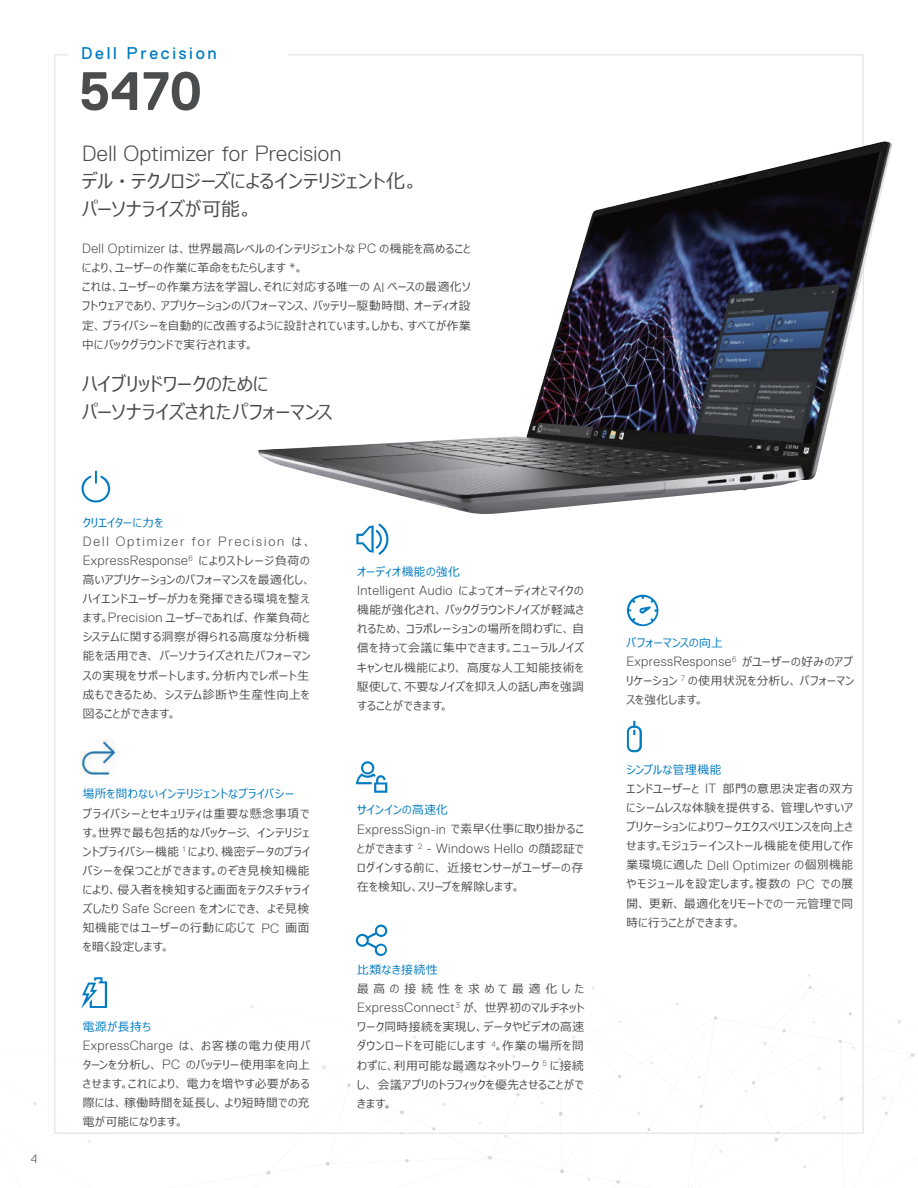
<style>
.page{position:relative;width:918px;height:1188px;background:#fff}
.page>*{position:absolute;margin:0;border:0;box-sizing:border-box;transform-origin:0 0}
.t1{font:700 54px "Dell Replica";color:#4b4c4d}
.t2{font:300 22.05px "Dell Replica";letter-spacing:.02em;color:#4b4c4d}
.t3{font:19.2px/27.6px "Meiryo UI";letter-spacing:.015em;color:#4b4c4d}
.t4{font:16.95px "Dell Replica";letter-spacing:.16em;color:#007bc2}
.t5{font:300 13.5px/19.2px "Dell Replica";letter-spacing:.035em;color:#4b4c4d}
.t6{font:300 13.5px/19.2px "Dell Replica";letter-spacing:.12em;color:#4b4c4d}
.t7{font:300 12px "Dell Replica";color:#4b4c4d}
.t8{font:11.7px/19.2px "Meiryo UI";letter-spacing:.04em;color:#4b4c4d}
.t9{font:11.7px "Meiryo UI";letter-spacing:.03em;color:#007bc2}
.t10{font:11.7px "Meiryo UI";letter-spacing:.415em;color:#4b4c4d}
.t11{font:11.7px "Meiryo UI";letter-spacing:.05em;color:#007bc2}
.s1{font-family:"Dell Replica";font-weight:300;font-size:13.5px}
.s2{font-family:"Meiryo UI";font-weight:400;font-size:11.7px}
.s3{color:#007bc2}
</style>
<div class="page">
<svg style="left:33px;top:959px;width:882px;height:222px"></svg>
<svg style="left:839px;top:1097px;width:5px;height:4px"></svg>
<svg style="left:911px;top:1053px;width:3px;height:4px"></svg>
<svg style="left:714px;top:1016px;width:3px;height:4px"></svg>
<svg style="left:808px;top:986px;width:4px;height:3px"></svg>
<svg style="left:616px;top:1180px;width:4px;height:4px"></svg>
<svg style="left:559px;top:1112px;width:4px;height:4px"></svg>
<svg style="left:400px;top:1110px;width:4px;height:4px"></svg>
<svg style="left:266px;top:1171px;width:5px;height:4px"></svg>
<svg style="left:560px;top:1169px;width:4px;height:4px"></svg>
<svg style="left:774px;top:1131px;width:6px;height:10px"></svg>
<svg style="left:326px;top:1162px;width:4px;height:4px"></svg>
<svg style="left:347px;top:1083px;width:4px;height:4px"></svg>
<svg style="left:459px;top:1069px;width:4px;height:4px"></svg>
<svg style="left:488px;top:1156px;width:4px;height:4px"></svg>
<svg style="left:405px;top:1159px;width:4px;height:3px"></svg>
<svg style="left:699px;top:1105px;width:4px;height:3px"></svg>
<svg style="left:647px;top:1128px;width:4px;height:3px"></svg>
<svg style="left:516px;top:1093px;width:4px;height:3px"></svg>
<img style="left:258px;top:141px;width:634px;height:373px">
<svg style="left:356px;top:523px;width:33px;height:32px"></svg>
<svg style="left:356px;top:925px;width:31px;height:31px"></svg>
<svg style="left:627px;top:595px;width:31px;height:31px"></svg>
<svg style="left:81px;top:977px;width:26px;height:32px"></svg>
<svg style="left:356px;top:761px;width:31px;height:32px"></svg>
<svg style="left:627px;top:721px;width:15px;height:31px"></svg>
<svg style="left:82px;top:471px;width:28px;height:32px"></svg>
<img style="left:80px;top:739px;width:37px;height:36px">
<p class="t7" style="left:31px;top:1152px;width:8px">4</p>
<h3 class="t4" style="left:81px;top:44px;width:137px">Dell Precision</h3>
<h1 class="t1" style="left:78px;top:61px;width:125px">5470</h1>
<h2 class="t2" style="left:82px;top:141px;width:261px">Dell Optimizer for Precision</h2>
<h3 class="t3" style="left:82px;top:169px;width:338px">デル・テクノロジーズによるインテリジェント化。パーソナライズが可能。</h3>
<p class="t8" style="left:82px;top:240px;width:390px"><span class="s1">Dell Optimizer</span> は、世界最高レベルのインテリジェントな <span class="s1">PC</span> の機能を高めることにより、ユーザーの作業に革命をもたらします <span class="s1">*</span>。<br>これは、ユーザーの作業方法を学習し、それに対応する唯一の <span class="s1">AI</span> ベースの最適化ソフトウェアであり、アプリケーションのパフォーマンス、バッテリー駆動時間、オーディオ設定、プライバシーを自動的に改善するように設計されています。しかも、すべてが作業中にバックグラウンドで実行されます。</p>
<h3 class="t3" style="left:82px;top:371px;width:252px">ハイブリッドワークのために<br>パーソナライズされたパフォーマンス</h3>
<p class="t9" style="left:83px;top:514px;width:82px">クリエイターに力を</p>
<p class="t6" style="left:83px;top:532px;width:230px">Dell Optimizer for Precision <span class="s2">は、<br></span>ExpressResponse<sup>6</sup> <span class="s2">によりストレージ負荷の</span></p>
<p class="t8" style="left:83px;top:571px;width:230px">高いアプリケーションのパフォーマンスを最適化し、ハイエンドユーザーが力を発揮できる環境を整えます。<span class="s1">Precision</span> ユーザーであれば、作業負荷とシステムに関する洞察が得られる高度な分析機能を活用でき、パーソナライズされたパフォーマンスの実現をサポートします。分析内でレポート生成もできるため、システム診断や生産性向上を図ることができます。</p>
<p class="t9" style="left:83px;top:786px;width:213px">場所を問わないインテリジェントなプライバシー</p>
<p class="t8" style="left:83px;top:804px;width:229px;text-align:justify">プライバシーとセキュリティは重要な懸念事項です。世界で最も包括的なパッケージ、インテリジェントプライバシー機能 <sup>1</sup> により、機密データのプライバシーを保つことができます。のぞき見検知機能により、侵入者を検知すると画面をテクスチャライズしたり <span class="s1">Safe Screen</span> をオンにでき、よそ見検知機能ではユーザーの行動に応じて <span class="s1">PC</span> 画面を暗く設定します。</p>
<p class="t9" style="left:83px;top:1018px;width:70px">電源が長持ち</p>
<p class="t5" style="left:83px;top:1036px;width:229px">ExpressCharge <span class="s2">は、お客様の電力使用パ</span></p>
<p class="t8" style="left:83px;top:1056px;width:229px;text-align:justify">ターンを分析し、 <span class="s1">PC</span> のバッテリー使用率を向上させます。これにより、電力を増やす必要がある際には、稼働時間を延長し、より短時間での充電が可能になります。</p>
<p class="t9" style="left:357px;top:564px;width:104px">オーディオ機能の強化</p>
<p class="t5" style="left:357px;top:581px;width:228px">Intelligent Audio <span class="s2">によってオーディオとマイクの</span></p>
<p class="t8" style="left:357px;top:601px;width:229px;text-align:justify">機能が強化され、バックグラウンドノイズが軽減されるため、コラボレーションの場所を問わずに、自信を持って会議に集中できます。ニューラルノイズキャンセル機能により、高度な人工知能技術を駆使して、不要なノイズを抑え人の話し声を強調することができます。</p>
<p class="t9" style="left:357px;top:802px;width:92px">サインインの高速化</p>
<p class="t5" style="left:357px;top:820px;width:229px">ExpressSign-in <span class="s2">で素早く仕事に取り掛かることができます</span> <sup>2</sup> - Windows Hello <span class="s2">の顔認証で</span></p>
<p class="t8" style="left:357px;top:859px;width:228px">ログインする前に、近接センサーがユーザーの存在を検知し、スリープを解除します。</p>
<p class="t11" style="left:357px;top:962px;width:82px">比類なき接続性</p>
<p class="t10" style="left:357px;top:981px;width:228px">最高の接続性を求めて最適化した</p>
<p class="t5" style="left:357px;top:998px;width:229px">ExpressConnect<sup>3</sup> <span class="s2">が、世界初のマルチネット</span></p>
<p class="t8" style="left:357px;top:1018px;width:228px;text-align:justify">ワーク同時接続を実現し、データやビデオの高速ダウンロードを可能にします <sup>4</sup>。作業の場所を問わずに、利用可能な最適なネットワーク <sup>5</sup> に接続し、会議アプリのトラフィックを優先させることができます。</p>
<p class="t9" style="left:626px;top:634px;width:98px">パフォーマンスの向上</p>
<p class="t5" style="left:626px;top:652px;width:228px">ExpressResponse<sup>6</sup> <span class="s2">がユーザーの好みのアプ</span></p>
<p class="t8" style="left:626px;top:672px;width:229px">リケーション <sup>7</sup> の使用状況を分析し、パフォーマンスを強化します。</p>
<p class="t8" style="left:626px;top:760px;width:228px"><span class="s3">シンプルな管理機能<br></span>エンドユーザーと <span class="s1">IT</span> 部門の意思決定者の双方にシームレスな体験を提供する、管理しやすいアプリケーションによりワークエクスペリエンスを向上させます。モジュラーインストール機能を使用して作</p>
<p class="t5" style="left:626px;top:855px;width:228px"><span class="s2">業環境に適した</span> Dell Optimizer <span class="s2">の個別機能</span></p>
<p class="t8" style="left:626px;top:875px;width:228px;text-align:justify">やモジュールを設定します。複数の <span class="s1">PC</span> での展開、更新、最適化をリモートでの一元管理で同時に行うことができます。</p>
</div>
